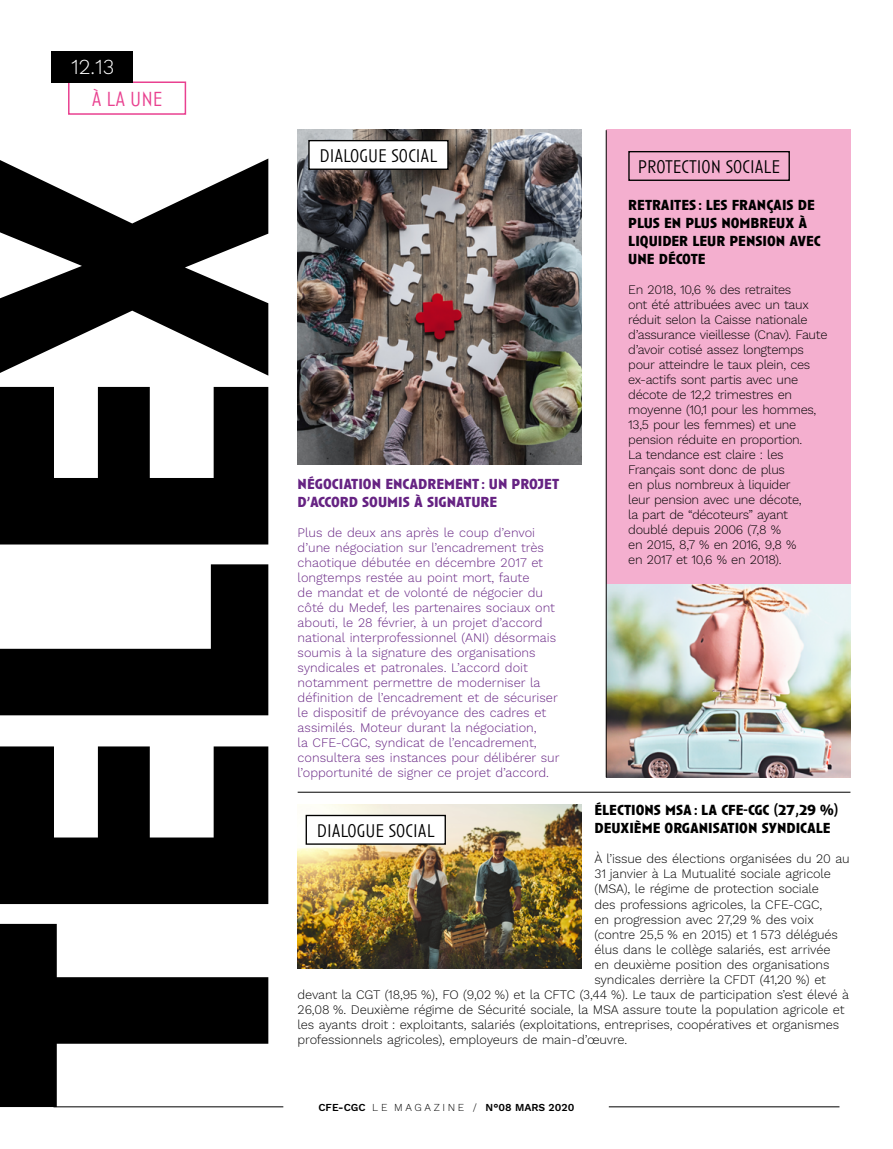
<style>
.page{position:relative;width:893px;height:1149px;background:#fff}
.page>*{position:absolute;margin:0;border:0;box-sizing:border-box;transform-origin:0 0}
.t1{font:300 21px "Anisette Pro";color:#e94190}
.t2{font:300 21px "Work Sans";color:#fff}
.t3{font:300 18.9px "Anisette Pro";color:#000}
.t4{font:700 15px/18px "Anisette Pro";color:#000}
.t5{font:700 15px/18px "Anisette Pro";color:#662383}
.t6{font:300 12.75px/15px "Work Sans";letter-spacing:-.02em;color:#000}
.t7{font:300 12.75px/15px "Work Sans";color:#662383}
.t8{font:600 10.5px "Work Sans";color:#000}
.s1{font-weight:300}
</style>
<div class="page">
<img style="left:298px;top:129px;width:284px;height:335px">
<div style="left:606px;top:129px;width:244px;height:648px;background:#f4afcf"></div>
<div style="left:309px;top:141px;width:139px;height:28px;background:#fff"></div>
<div style="left:308px;top:140px;width:141px;height:30px;border:1px solid #000"></div>
<div style="left:628px;top:151px;width:162px;height:30px;border:1px solid #000"></div>
<hr style="left:298px;top:791px;width:552px;height:1px;background:#000">
<img style="left:298px;top:804px;width:284px;height:164px">
<svg style="left:0;top:158px;width:268px;height:948px;fill:#000"></svg>
<div style="left:306px;top:815px;width:139px;height:28px;background:#fff"></div>
<div style="left:306px;top:814px;width:140px;height:30px;border:1px solid #000"></div>
<img style="left:607px;top:584px;width:243px;height:193px">
<hr style="left:606px;top:130px;width:1px;height:647px;background:#000">
<div style="left:68px;top:81px;width:118px;height:34px;border:2px solid #e94190"></div>
<div style="left:51px;top:51px;width:82px;height:32px;background:#000"></div>
<hr style="left:609px;top:1106px;width:230px;height:1px;background:#000">
<hr style="left:54px;top:1106px;width:229px;height:1px;background:#000">
<h1 class="t2" style="left:71px;top:54px;width:45px">12.13</h1>
<h1 class="t1" style="left:92px;top:85px;width:72px">À LA UNE</h1>
<h2 class="t3" style="left:320px;top:143px;width:119px">DIALOGUE SOCIAL</h2>
<p class="t5" style="left:298px;top:474px;width:263px">NÉGOCIATION ENCADREMENT : UN PROJET<br>D’ACCORD SOUMIS À SIGNATURE</p>
<p class="t7" style="left:298px;top:525px;width:263px">Plus de deux ans après le coup d’envoi d’une négociation sur l’encadrement très chaotique débutée en décembre 2017 et longtemps restée au point mort, faute<br>de mandat et de volonté de négocier du côté du Medef, les partenaires sociaux ont abouti, le 28 février, à un projet d’accord national interprofessionnel (ANI) désormais soumis à la signature des organisations syndicales et patronales. L’accord doit notamment permettre de moderniser la définition de l’encadrement et de sécuriser le dispositif de prévoyance des cadres et assimilés. Moteur durant la négociation,<br>la CFE-CGC, syndicat de l’encadrement, consultera ses instances pour délibérer sur l’opportunité de signer ce projet d’accord.</p>
<h2 class="t3" style="left:638px;top:154px;width:144px">PROTECTION SOCIALE</h2>
<p class="t4" style="left:628px;top:195px;width:194px">RETRAITES : LES FRANÇAIS DE<br>PLUS EN PLUS NOMBREUX À<br>LIQUIDER LEUR PENSION AVEC<br>UNE DÉCOTE</p>
<p class="t6" style="left:628px;top:282px;width:201px">En 2018, 10,6 % des retraites<br>ont été attribuées avec un taux réduit selon la Caisse nationale d’assurance vieillesse (Cnav). Faute d’avoir cotisé assez longtemps pour atteindre le taux plein, ces ex-actifs sont partis avec une décote de 12,2 trimestres en moyenne (10,1 pour les hommes,<br>13,5 pour les femmes) et une pension réduite en proportion.<br>La tendance est claire : les<br>Français sont donc de plus<br>en plus nombreux à liquider<br>leur pension avec une décote,<br>la part de “décoteurs” ayant doublé depuis 2006 (7,8 %<br>en 2015, 8,7 % en 2016, 9,8 %<br>en 2017 et 10,6 % en 2018).</p>
<p class="t4" style="left:594px;top:800px;width:245px">ÉLECTIONS MSA: LA CFE-CGC (27,29 %)<br>DEUXIÈME ORGANISATION SYNDICALE</p>
<p class="t6" style="left:594px;top:851px;width:257px">À l’issue des élections organisées du 20 au</p>
<p class="t6" style="left:594px;top:866px;width:238px">31 janvier à La Mutualité sociale agricole</p>
<p class="t6" style="left:594px;top:881px;width:226px">(MSA), le régime de protection sociale</p>
<p class="t6" style="left:594px;top:896px;width:229px">des professions agricoles, la CFE-CGC,</p>
<p class="t6" style="left:594px;top:911px;width:221px">en progression avec 27,29 % des voix</p>
<p class="t6" style="left:594px;top:926px;width:245px">(contre 25,5 % en 2015) et 1 573 délégués</p>
<p class="t6" style="left:594px;top:941px;width:237px">élus dans le collège salariés, est arrivée</p>
<p class="t6" style="left:594px;top:956px;width:236px">en deuxième position des organisations</p>
<p class="t6" style="left:594px;top:971px;width:233px">syndicales derrière la CFDT (41,20 %) et</p>
<p class="t6" style="left:298px;top:986px;width:553px">devant la CGT (18,95 %), FO (9,02 %) et la CFTC (3,44 %). Le taux de participation s’est élevé à</p>
<p class="t6" style="left:298px;top:1001px;width:548px">26,08 %. Deuxième régime de Sécurité sociale, la MSA assure toute la population agricole et</p>
<p class="t6" style="left:298px;top:1016px;width:543px">les ayants droit : exploitants, salariés (exploitations, entreprises, coopératives et organismes</p>
<p class="t6" style="left:298px;top:1031px;width:331px">professionnels agricoles), employeurs de main-d’œuvre.</p>
<h2 class="t3" style="left:317px;top:818px;width:119px">DIALOGUE SOCIAL</h2>
<p class="t8" style="left:318px;top:1100px;width:257px">CFE-CGC <span class="s1">L E M A G A Z I N E /</span> N°08 MARS 2020</p>
</div>
